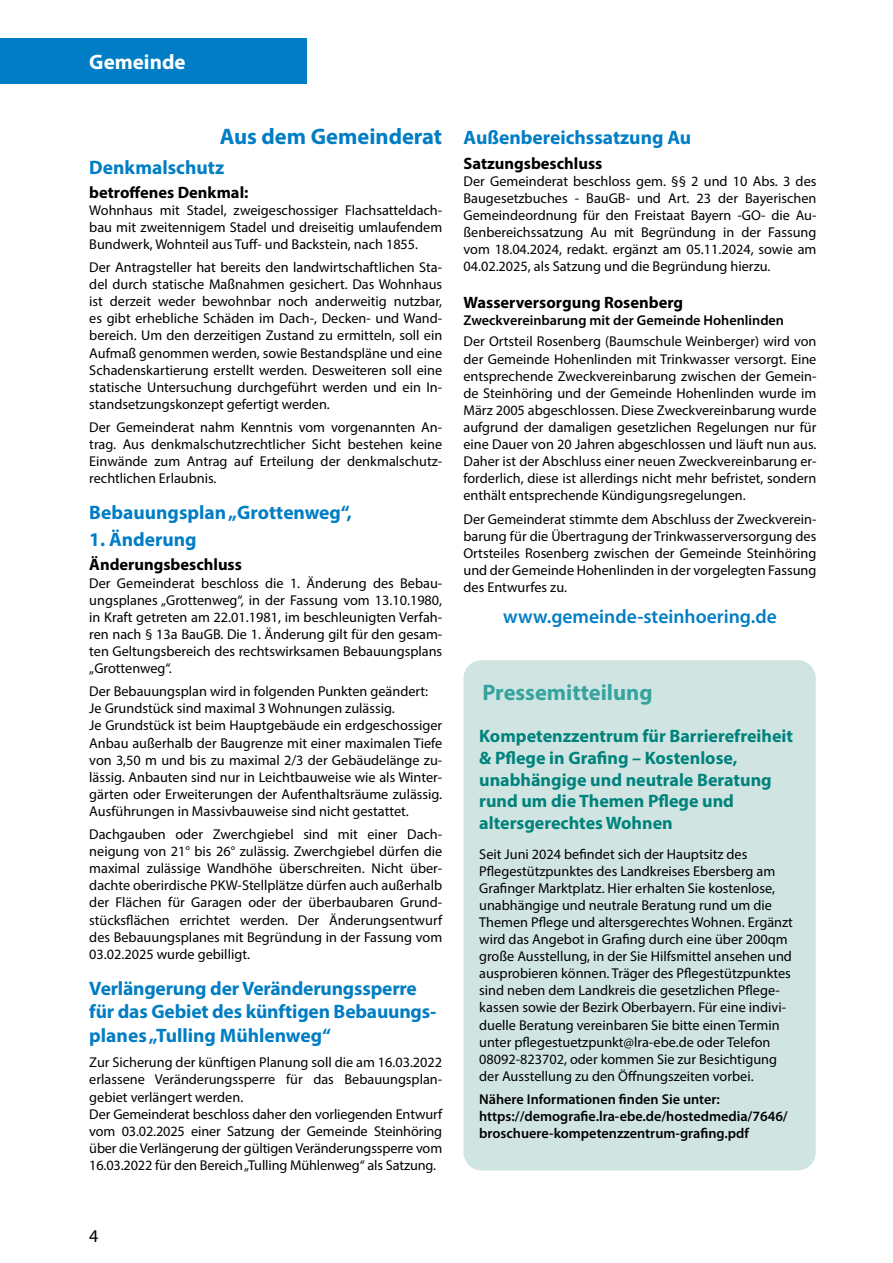
<style>
.page{position:relative;width:893px;height:1263px;background:#fff}
.page>*{position:absolute;margin:0;border:0;box-sizing:border-box;transform-origin:0 0}
.t1{font:700 22.5px "Myriad Pro";color:#007dc4}
.t2{font:700 22.5px "Myriad Pro";color:#35a39e}
.t3{font:700 21px "Myriad Pro";color:#fff}
.t4{font:700 19.5px/23.4px "Myriad Pro";letter-spacing:-.005em;color:#007dc4}
.t5{font:600 19.5px "Myriad Pro";color:#007dc4}
.t6{font:700 18px/21.6px "Myriad Pro";color:#00827c}
.t7{font:18px "Myriad Pro";color:#000}
.t8{font:700 16.5px "Myriad Pro";color:#000}
.t9{font:14.25px/17.1px "Myriad Pro";color:#000;text-align:justify}
.t10{font:600 14.25px/17.1px "Myriad Pro";color:#000}
</style>
<div class="page">
<div style="left:463px;top:660px;width:353px;height:510px;background:#d0e5e2;border-radius:18px"></div>
<div style="left:0;top:38px;width:306px;height:46px;background:#007dc4"></div>
<h2 class="t3" style="left:89px;top:48px;width:98px">Gemeinde</h2>
<h1 class="t1" style="left:220px;top:122px;width:224px">Aus dem Gemeinderat</h1>
<h3 class="t4" style="left:89px;top:155px;width:136px">Denkmalschutz</h3>
<p class="t8" style="left:89px;top:181px;width:161px">betroffenes Denkmal:</p>
<p class="t9" style="left:89px;top:201px;width:354px">Wohnhaus mit Stadel, zweigeschossiger Flachsatteldach&shy;bau mit zweitennigem Stadel und dreiseitig umlaufendem Bundwerk, Wohnteil aus Tuff- und Backstein, nach 1855.</p>
<p class="t9" style="left:89px;top:258px;width:354px">Der Antragsteller hat bereits den landwirtschaftlichen Sta&shy;del durch statische Maßnahmen gesichert. Das Wohnhaus ist derzeit weder bewohnbar noch anderweitig nutzbar, es gibt erhebliche Schäden im Dach-, Decken- und Wand&shy;bereich. Um den derzeitigen Zustand zu ermitteln, soll ein Aufmaß genommen werden, sowie Bestandspläne und eine Schadenskartierung erstellt werden. Desweiteren soll eine statische Untersuchung durchgeführt werden und ein In&shy;standsetzungskonzept gefertigt werden.</p>
<p class="t9" style="left:89px;top:418px;width:354px">Der Gemeinderat nahm Kenntnis vom vorgenannten An&shy;trag. Aus denkmalschutzrechtlicher Sicht bestehen keine Einwände zum Antrag auf Erteilung der denkmalschutz&shy;rechtlichen Erlaubnis.</p>
<h3 class="t4" style="left:89px;top:500px;width:264px">Bebauungsplan „Grottenweg“,</h3>
<h3 class="t4" style="left:89px;top:527px;width:109px">1. Änderung</h3>
<p class="t8" style="left:89px;top:554px;width:154px">Änderungsbeschluss</p>
<p class="t9" style="left:89px;top:574px;width:354px">Der Gemeinderat beschloss die 1. Änderung des Bebau&shy;ungsplanes „Grottenweg“, in der Fassung vom 13.10.1980, in Kraft getreten am 22.01.1981, im beschleunigten Verfah&shy;ren nach § 13a BauGB. Die 1. Änderung gilt für den gesam&shy;ten Geltungsbereich des rechtswirksamen Bebauungsplans „Grottenweg“.</p>
<p class="t9" style="left:89px;top:683px;width:354px;text-align:left">Der Bebauungsplan wird in folgenden Punkten geändert:<br>Je Grundstück sind maximal 3 Wohnungen zulässig.<br>Je Grundstück ist beim Hauptgebäude ein erdgeschossiger Anbau außerhalb der Baugrenze mit einer maximalen Tiefe von 3,50 m und bis zu maximal 2/3 der Gebäudelänge zu&shy;lässig. Anbauten sind nur in Leichtbauweise wie als Winter&shy;gärten oder Erweiterungen der Aufenthaltsräume zulässig.<br>Ausführungen in Massivbauweise sind nicht gestattet.</p>
<p class="t9" style="left:89px;top:825px;width:354px">Dachgauben oder Zwerchgiebel sind mit einer Dach&shy;neigung von 21° bis 26° zulässig. Zwerchgiebel dürfen die maximal zulässige Wandhöhe überschreiten. Nicht über&shy;dachte oberirdische PKW-Stellplätze dürfen auch außerhalb der Flächen für Garagen oder der überbaubaren Grund&shy;stücksflächen errichtet werden. Der Änderungsentwurf des Bebauungsplanes mit Begründung in der Fassung vom 03.02.2025 wurde gebilligt.</p>
<h3 class="t4" style="left:89px;top:976px;width:349px">Verlängerung der Veränderungssperre für das Gebiet des künftigen Bebauungs&shy;planes „Tulling Mühlenweg“</h3>
<p class="t9" style="left:89px;top:1054px;width:354px;text-align:left">Zur Sicherung der künftigen Planung soll die am 16.03.2022 erlassene Veränderungssperre für das Bebauungsplan&shy;gebiet verlängert werden.<br>Der Gemeinderat beschloss daher den vorliegenden Entwurf vom 03.02.2025 einer Satzung der Gemeinde Steinhöring über die Verlängerung der gültigen Veränderungssperre vom 16.03.2022 für den Bereich „Tulling Mühlenweg“ als Satzung.</p>
<h3 class="t4" style="left:463px;top:126px;width:229px">Außenbereichssatzung Au</h3>
<p class="t8" style="left:463px;top:152px;width:140px">Satzungsbeschluss</p>
<p class="t9" style="left:463px;top:172px;width:354px">Der Gemeinderat beschloss gem. §§ 2 und 10 Abs. 3 des Baugesetzbuches - BauGB- und Art. 23 der Bayerischen Gemeindeordnung für den Freistaat Bayern -GO- die Au&shy;ßenbereichssatzung Au mit Begründung in der Fassung vom 18.04.2024, redakt. ergänzt am 05.11.2024, sowie am 04.02.2025, als Satzung und die Begründung hierzu.</p>
<p class="t8" style="left:463px;top:292px;width:221px">Wasserversorgung Rosenberg</p>
<p class="t10" style="left:463px;top:311px;width:322px">Zweckvereinbarung mit der Gemeinde Hohenlinden</p>
<p class="t9" style="left:463px;top:333px;width:354px">Der Ortsteil Rosenberg (Baumschule Weinberger) wird von der Gemeinde Hohenlinden mit Trinkwasser versorgt. Eine entsprechende Zweckvereinbarung zwischen der Gemein&shy;de Steinhöring und der Gemeinde Hohenlinden wurde im März 2005 abgeschlossen. Diese Zweckvereinbarung wurde aufgrund der damaligen gesetzlichen Regelungen nur für eine Dauer von 20 Jahren abgeschlossen und läuft nun aus.<br>Daher ist der Abschluss einer neuen Zweckvereinbarung er&shy;forderlich, diese ist allerdings nicht mehr befristet, sondern enthält entsprechende Kündigungsregelungen.</p>
<p class="t9" style="left:463px;top:510px;width:354px">Der Gemeinderat stimmte dem Abschluss der Zweckverein&shy;barung für die Übertragung der Trinkwasserversorgung des Ortsteiles Rosenberg zwischen der Gemeinde Steinhöring und der Gemeinde Hohenlinden in der vorgelegten Fassung des Entwurfes zu.</p>
<h3 class="t5" style="left:503px;top:604px;width:275px">www.gemeinde-steinhoering.de</h3>
<h1 class="t2" style="left:482px;top:677px;width:172px">Pressemitteilung</h1>
<p class="t6" style="left:479px;top:725px;width:315px">Kompetenzzentrum für Barrierefreiheit &amp; Pflege in Grafing – Kostenlose, unabhängige und neutrale Beratung rund um die Themen Pflege und altersgerechtes Wohnen</p>
<p class="t9" style="left:479px;top:845px;width:315px;text-align:left">Seit Juni 2024 befindet sich der Hauptsitz des Pflegestützpunktes des Landkreises Ebersberg am Grafinger Marktplatz. Hier erhalten Sie kostenlose, unabhängige und neutrale Beratung rund um die Themen Pflege und altersgerechtes Wohnen. Ergänzt wird das Angebot in Grafing durch eine über 200qm große Ausstellung, in der Sie Hilfsmittel ansehen und ausprobieren können. Träger des Pflegestützpunktes sind neben dem Landkreis die gesetzlichen Pflege&shy;kassen sowie der Bezirk Oberbayern. Für eine indivi&shy;duelle Beratung vereinbaren Sie bitte einen Termin unter pflegestuetzpunkt@lra-ebe.de oder Telefon 08092-823702, oder kommen Sie zur Besichtigung der Ausstellung zu den Öffnungszeiten vorbei.</p>
<p class="t10" style="left:479px;top:1090px;width:310px">Nähere Informationen finden Sie unter: https://demografie.lra-ebe.de/hostedmedia/7646/ broschuere-kompetenzzentrum-grafing.pdf</p>
<p class="t7" style="left:89px;top:1224px;width:11px">4</p>
</div>
